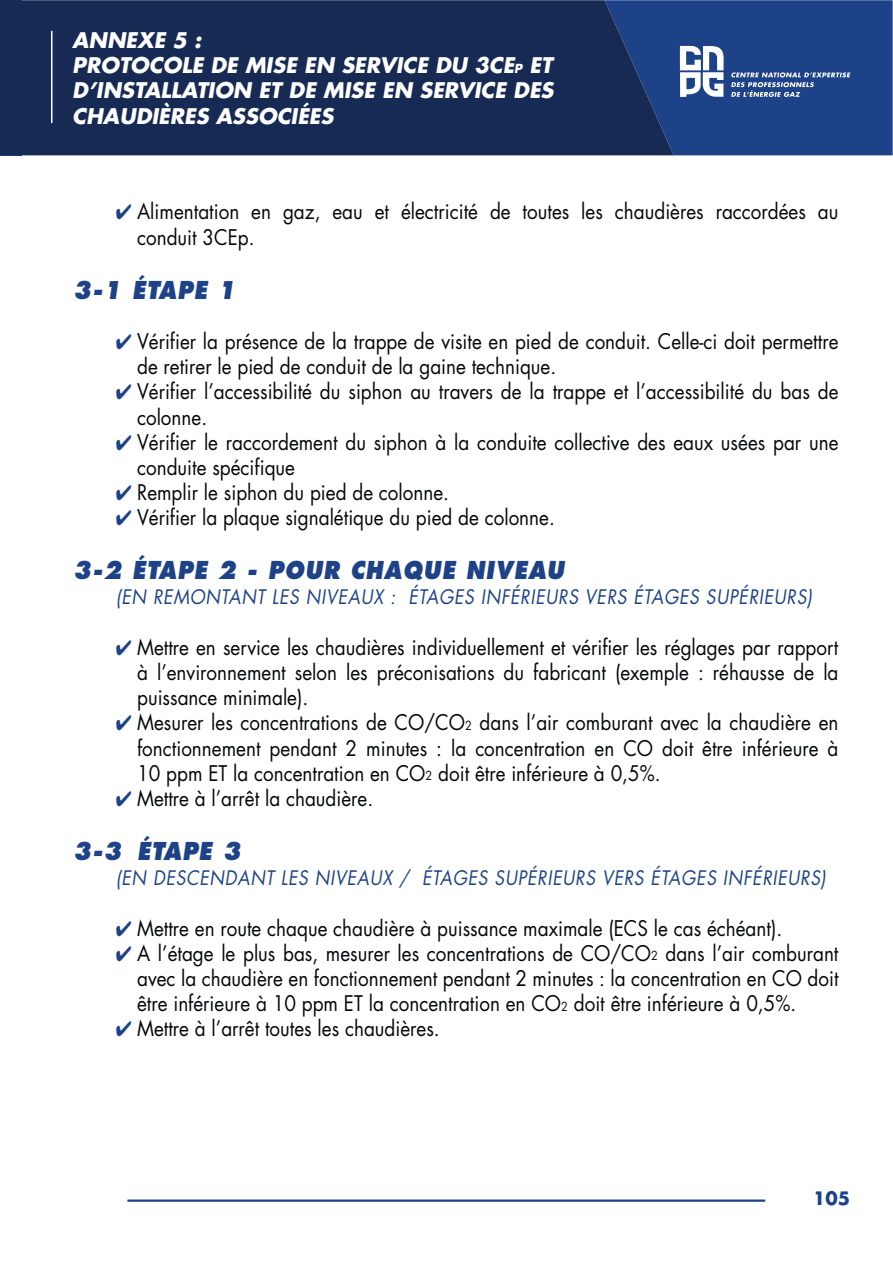
<style>
.page{position:relative;width:893px;height:1263px;background:#fff}
.page>*{position:absolute;margin:0;border:0;box-sizing:border-box;transform-origin:0 0}
.t1{font:italic 800 24px "Futura LT";letter-spacing:.04em;color:#1e4288;scale:.9 1}
.t2{font:21px/25.2px "Futura LT";color:#040809;scale:.9 1}
.t3{font:italic 700 21px/25.2px "Futura LT";color:#fff}
.t4{font:italic 19.5px "Futura LT";letter-spacing:.04em;color:#1e4288;scale:.9 1}
.t5{font:700 18px "Futura LT";color:#1e4288}
.s1{font-size:12.3px}
</style>
<div class="page">
<hr style="left:128px;top:1200px;width:637px;height:2px;background:#1e4288">
<div style="left:0;top:0;width:604px;height:155px;background:#172a54"></div>
<svg style="left:604px;top:0;width:289px;height:155px;background:#284887"></svg>
<hr style="left:51px;top:31px;width:2px;height:92px;background:#fff">
<p class="t3" style="left:72px;top:30px;width:483px">ANNEXE 5 :<br>PROTOCOLE DE MISE EN SERVICE DU 3CE<span class="s1">P</span> ET<br>D’INSTALLATION ET DE MISE EN SERVICE DES<br>CHAUDIÈRES ASSOCIÉES</p>
<p class="t2" style="left:137px;top:200px;width:781px">Alimentation en gaz, eau et électricité de toutes les chaudières raccordées au conduit 3CEp.</p>
<p class="t1" style="left:73px;top:281px;width:182px">3-1 ÉTAPE 1</p>
<p class="t2" style="left:137px;top:329px;width:781px">Vérifier la présence de la trappe de visite en pied de conduit. Celle-ci doit permettre de retirer le pied de conduit de la gaine technique.<br>Vérifier l’accessibilité du siphon au travers de la trappe et l’accessibilité du bas de colonne.<br>Vérifier le raccordement du siphon à la conduite collective des eaux usées par une conduite spécifique<br>Remplir le siphon du pied de colonne.<br>Vérifier la plaque signalétique du pied de colonne.</p>
<p class="t1" style="left:73px;top:561px;width:547px">3-2 ÉTAPE 2 - POUR CHAQUE NIVEAU</p>
<p class="t4" style="left:116px;top:589px;width:775px">(EN REMONTANT LES NIVEAUX : ÉTAGES INFÉRIEURS VERS ÉTAGES SUPÉRIEURS)</p>
<p class="t2" style="left:137px;top:635px;width:781px">Mettre en service les chaudières individuellement et vérifier les réglages par rapport à l’environnement selon les préconisations du fabricant (exemple : réhausse de la puissance minimale).<br>Mesurer les concentrations de CO/CO<span class="s1">2</span> dans l’air comburant avec la chaudière en fonctionnement pendant 2 minutes : la concentration en CO doit être inférieure à 10 ppm ET la concentration en CO<span class="s1">2</span> doit être inférieure à 0,5%.<br>Mettre à l’arrêt la chaudière.</p>
<p class="t1" style="left:73px;top:842px;width:188px">3-3 ÉTAPE 3</p>
<p class="t4" style="left:116px;top:870px;width:790px">(EN DESCENDANT LES NIVEAUX / ÉTAGES SUPÉRIEURS VERS ÉTAGES INFÉRIEURS)</p>
<p class="t2" style="left:137px;top:916px;width:781px">Mettre en route chaque chaudière à puissance maximale (ECS le cas échéant).<br>A l’étage le plus bas, mesurer les concentrations de CO/CO<span class="s1">2</span> dans l’air comburant avec la chaudière en fonctionnement pendant 2 minutes : la concentration en CO doit être inférieure à 10 ppm ET la concentration en CO<span class="s1">2</span> doit être inférieure à 0,5%.<br>Mettre à l’arrêt toutes les chaudières.</p>
<p class="t5" style="left:813px;top:1188px;width:39px">105</p>
</div>
